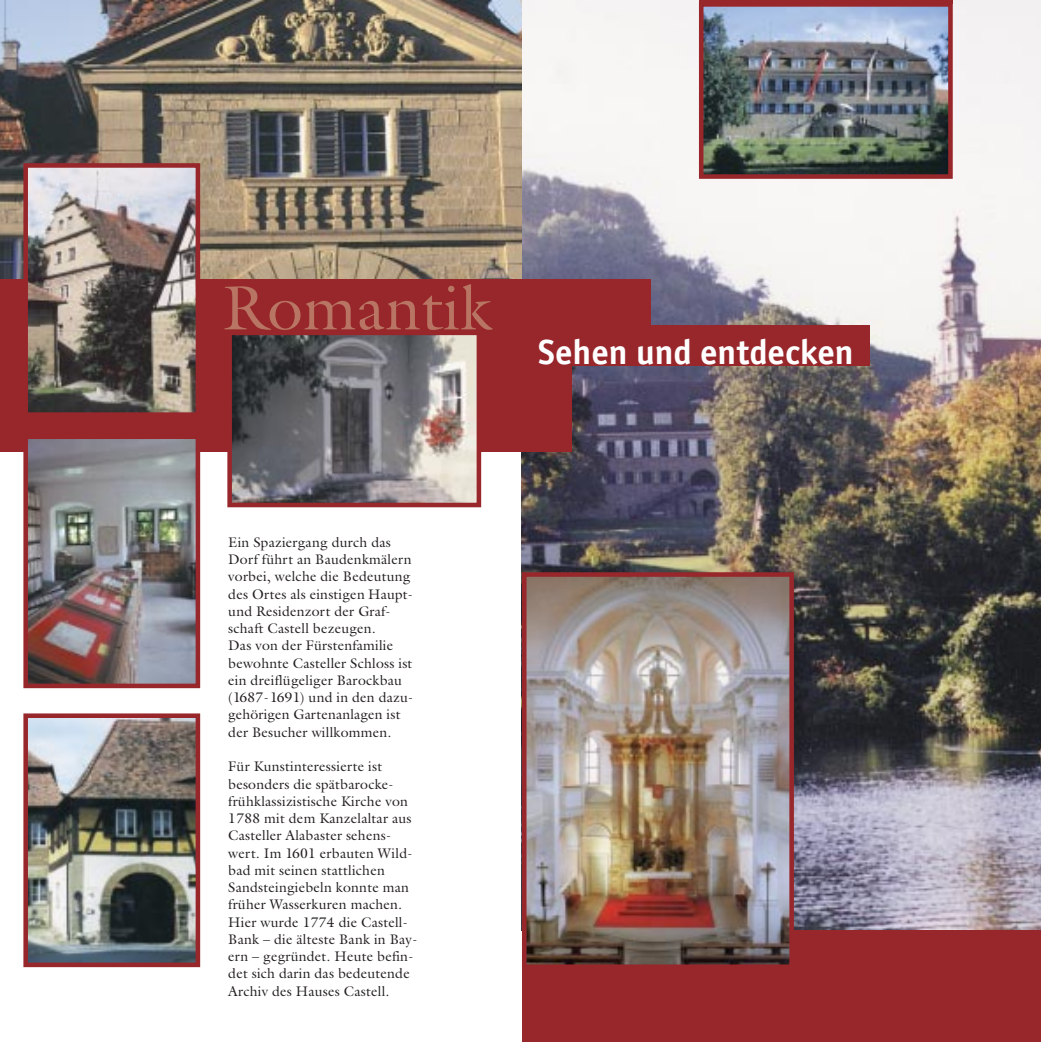
<style>
.page{position:relative;width:1041px;height:1042px;background:#fff}
.page>*{position:absolute;margin:0;border:0;box-sizing:border-box;transform-origin:0 0}
.t1{font:63px "Galliard";letter-spacing:.01em;color:#b97563}
.t2{font:700 35px "Officina Sans";color:#fff}
.t3{font:14px/17.3px "Galliard";letter-spacing:.015em;color:#231f1f}
</style>
<div class="page">
<img style="left:0;top:0;width:1040px;height:1042px">
<h1 class="t1" style="left:222px;top:284px;width:271px">Romantik</h1>
<h2 class="t2" style="left:538px;top:338px;width:317px">Sehen und entdecken</h2>
<p class="t3" style="left:228px;top:535px;width:186px">Ein Spaziergang durch das<br>Dorf führt an Baudenkmälern vorbei, welche die Bedeutung des Ortes als einstigen Haupt&shy;und Residenzort der Graf&shy;schaft Castell bezeugen.<br>Das von der Fürstenfamilie bewohnte Casteller Schloss ist ein dreiflügeliger Barockbau (1687-1691) und in den dazu&shy;gehörigen Gartenanlagen ist der Besucher willkommen.</p>
<p class="t3" style="left:228px;top:759px;width:191px">Für Kunstinteressierte ist besonders die spätbarocke&shy;frühklassizistische Kirche von<br>1788 mit dem Kanzelaltar aus<br>Casteller Alabaster sehens&shy;wert. Im 1601 erbauten Wild&shy;bad mit seinen stattlichen<br>Sandsteingiebeln konnte man früher Wasserkuren machen.<br>Hier wurde 1774 die Castell-<br>Bank – die älteste Bank in Bay&shy;ern – gegründet. Heute befin&shy;det sich darin das bedeutende<br>Archiv des Hauses Castell.</p>
</div>
